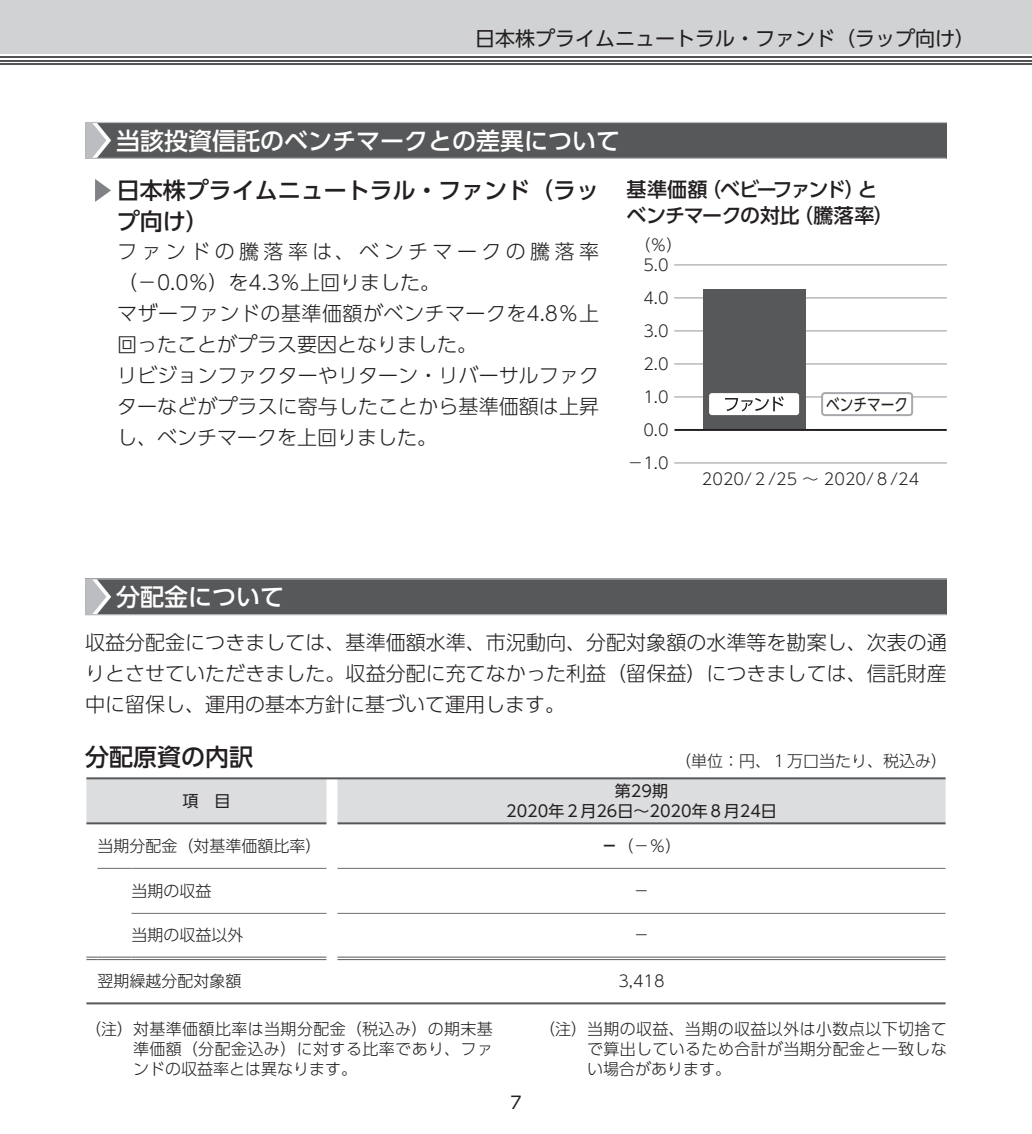
<style>
.page{position:relative;width:1032px;height:1134px;background:#fff}
.page>*{position:absolute;margin:0;border:0;box-sizing:border-box;transform-origin:0 0}
.t1{font:24px "UD Shin Go Pro Medium 90 msp RKSJ H";color:#fff}
.t2{font:24px "UD Shin Go Pro Medium 90 msp RKSJ H";color:#231f20}
.t3{font:23px/31px "UD Shin Go Pro Medium 90 msp RKSJ H";color:#231f20}
.t4{font:20px/31px "UD Shin Go Pro Light 90 msp RKSJ H";letter-spacing:.005em;color:#231f20}
.t5{font:20px/26px "UD Shin Go Pro Medium 90 msp RKSJ H";letter-spacing:-.045em;color:#231f20}
.t6{font:20px "UD Shin Go Pro Regular 90 msp RKSJ H";color:#231f20}
.t7{font:17px "UD Shin Go Pro Regular 90 msp RKSJ H";color:#231f20;scale:.8 1}
.t8{font:17px "UD Shin Go Pro Regular 90 msp RKSJ H";color:#231f20}
.t9{font:16px/20px "UD Shin Go Pro Light 90 msp RKSJ H";color:#231f20;text-align:justify}
.t10{font:16px/20px "UD Shin Go Pro Regular 90 msp RKSJ H";color:#231f20;text-align:center}
.s1{font-family:"UD Shin Go Pro De Bold 90 msp RKSJ H"}
</style>
<div class="page">
<div style="left:0;top:0;width:1032px;height:54px;background:#d1d2d4"></div>
<hr style="left:0;top:63px;width:1032px;height:2px;background:#535355">
<hr style="left:0;top:60px;width:1032px;height:1px;background:#535355">
<hr style="left:0;top:56px;width:1032px;height:2px;background:#535355">
<div style="left:85px;top:122px;width:862px;height:36px;background:#57585a"></div>
<hr style="left:85px;top:158px;width:861px;height:1px;background:#bcbdc0">
<hr style="left:85px;top:122px;width:862px;height:1px;background:#bcbdc0">
<svg style="left:85px;top:123px;width:26px;height:35px"></svg>
<svg style="left:95px;top:179px;width:16px;height:23px"></svg>
<hr style="left:674px;top:463px;width:272px;height:1px;background:#939598">
<hr style="left:674px;top:397px;width:272px;height:1px;background:#939598">
<hr style="left:674px;top:298px;width:272px;height:1px;background:#939598">
<hr style="left:674px;top:331px;width:272px;height:1px;background:#939598">
<hr style="left:674px;top:364px;width:272px;height:1px;background:#939598">
<hr style="left:674px;top:265px;width:272px;height:1px;background:#939598">
<div style="left:703px;top:289px;width:102px;height:141px;background:#57585a"></div>
<hr style="left:674px;top:429px;width:272px;height:2px;background:#231f20">
<div style="left:709px;top:393px;width:90px;height:22px;background:#fff;border-radius:3px"></div>
<svg style="left:725px;top:396px;width:59px;height:15px"></svg>
<div style="left:822px;top:393px;width:90px;height:22px;background:#fff;border-radius:3px"></div>
<div style="left:821px;top:392px;width:92px;height:24px;border:2px solid #a8a9ad;border-radius:3px"></div>
<div style="left:85px;top:579px;width:862px;height:36px;background:#57585a"></div>
<hr style="left:85px;top:614px;width:861px;height:1px;background:#bcbdc0">
<hr style="left:85px;top:578px;width:862px;height:1px;background:#bcbdc0">
<svg style="left:85px;top:579px;width:26px;height:36px"></svg>
<div style="left:86px;top:779px;width:859px;height:44px;background:#dcdddf"></div>
<hr style="left:337px;top:868px;width:608px;height:1px;background:#6c6d70">
<hr style="left:337px;top:913px;width:608px;height:1px;background:#6c6d70">
<hr style="left:131px;top:868px;width:195px;height:1px;background:#6c6d70">
<hr style="left:131px;top:913px;width:195px;height:1px;background:#6c6d70">
<hr style="left:86px;top:777px;width:859px;height:2px;background:#57585a">
<hr style="left:97px;top:868px;width:34px;height:1px;background:#6c6d70">
<hr style="left:86px;top:822px;width:240px;height:2px;background:#57585a">
<hr style="left:337px;top:822px;width:608px;height:2px;background:#57585a">
<hr style="left:86px;top:1002px;width:859px;height:2px;background:#57585a">
<svg style="left:86px;top:957px;width:11px;height:3px"></svg>
<hr style="left:97px;top:957px;width:34px;height:1px;background:#57585a">
<hr style="left:97px;top:959px;width:34px;height:1px;background:#57585a">
<hr style="left:131px;top:957px;width:195px;height:1px;background:#57585a">
<hr style="left:131px;top:959px;width:195px;height:1px;background:#57585a">
<hr style="left:337px;top:957px;width:608px;height:1px;background:#57585a">
<hr style="left:337px;top:959px;width:608px;height:1px;background:#57585a">
<p class="t6" style="left:475px;top:31px;width:501px">日本株プライムニュートラル・ファンド（ラップ向け）</p>
<p class="t1" style="left:116px;top:131px;width:506px">当該投資信託のベンチマークとの差異について</p>
<p class="t3" style="left:117px;top:178px;width:484px">日本株プライムニュートラル・ファンド（ラップ向け）</p>
<p class="t4" style="left:117px;top:238px;width:484px">ファンドの騰落率は、ベンチマークの騰落率（－0.0％）を4.3％上回りました。<br>マザーファンドの基準価額がベンチマークを4.8％上回ったことがプラス要因となりました。<br>リビジョンファクターやリターン・リバーサルファクターなどがプラスに寄与したことから基準価額は上昇し、ベンチマークを上回りました。</p>
<p class="t9" style="left:634px;top:237px;width:49px">（％）</p>
<p class="t5" style="left:626px;top:179px;width:269px">基準価額（ベビーファンド）とベンチマークの対比（騰落率）</p>
<p class="t9" style="left:643px;top:257px;width:27px">5.0</p>
<p class="t9" style="left:643px;top:290px;width:27px">4.0</p>
<p class="t9" style="left:643px;top:323px;width:27px">3.0</p>
<p class="t9" style="left:643px;top:356px;width:27px">2.0</p>
<p class="t9" style="left:643px;top:389px;width:27px">1.0</p>
<p class="t7" style="left:826px;top:398px;width:104px">ベンチマーク</p>
<p class="t9" style="left:643px;top:422px;width:27px">0.0</p>
<p class="t9" style="left:627px;top:455px;width:43px">－1.0</p>
<p class="t9" style="left:702px;top:471px;width:219px">2020/２/25 ～ 2020/８/24</p>
<p class="t1" style="left:116px;top:588px;width:170px">分配金について</p>
<p class="t4" style="left:85px;top:630px;width:863px;text-align:justify">収益分配金につきましては、基準価額水準、市況動向、分配対象額の水準等を勘案し、次表の通りとさせていただきました。収益分配に充てなかった利益（留保益）につきましては、信託財産中に留保し、運用の基本方針に基づいて運用します。</p>
<p class="t2" style="left:85px;top:748px;width:170px">分配原資の内訳</p>
<p class="t9" style="left:675px;top:753px;width:273px">（単位：円、１万口当たり、税込み）</p>
<p class="t10" style="left:182px;top:793px;width:49px">項　目</p>
<p class="t10" style="left:506px;top:783px;width:272px">第29期<br>2020年２月26日～2020年８月24日</p>
<p class="t9" style="left:97px;top:838px;width:225px">当期分配金（対基準価額比率）</p>
<p class="t9" style="left:601px;top:838px;width:81px"><span class="s1">－</span>（－％）</p>
<p class="t9" style="left:131px;top:883px;width:81px">当期の収益</p>
<p class="t9" style="left:633px;top:883px;width:17px">－</p>
<p class="t9" style="left:131px;top:927px;width:113px">当期の収益以外</p>
<p class="t9" style="left:633px;top:927px;width:17px">－</p>
<p class="t9" style="left:97px;top:973px;width:145px">翌期繰越分配対象額</p>
<p class="t9" style="left:618px;top:973px;width:48px">3,418</p>
<p class="t9" style="left:133px;top:1021px;width:361px;text-indent:-48px">（注）対基準価額比率は当期分配金（税込み）の期末基準価額（分配金込み）に対する比率であり、ファンドの収益率とは異なります。</p>
<p class="t9" style="left:587px;top:1021px;width:361px;text-indent:-48px">（注）当期の収益、当期の収益以外は小数点以下切捨てで算出しているため合計が当期分配金と一致しない場合があります。</p>
<p class="t8" style="left:510px;top:1096px;width:13px">7</p>
</div>
